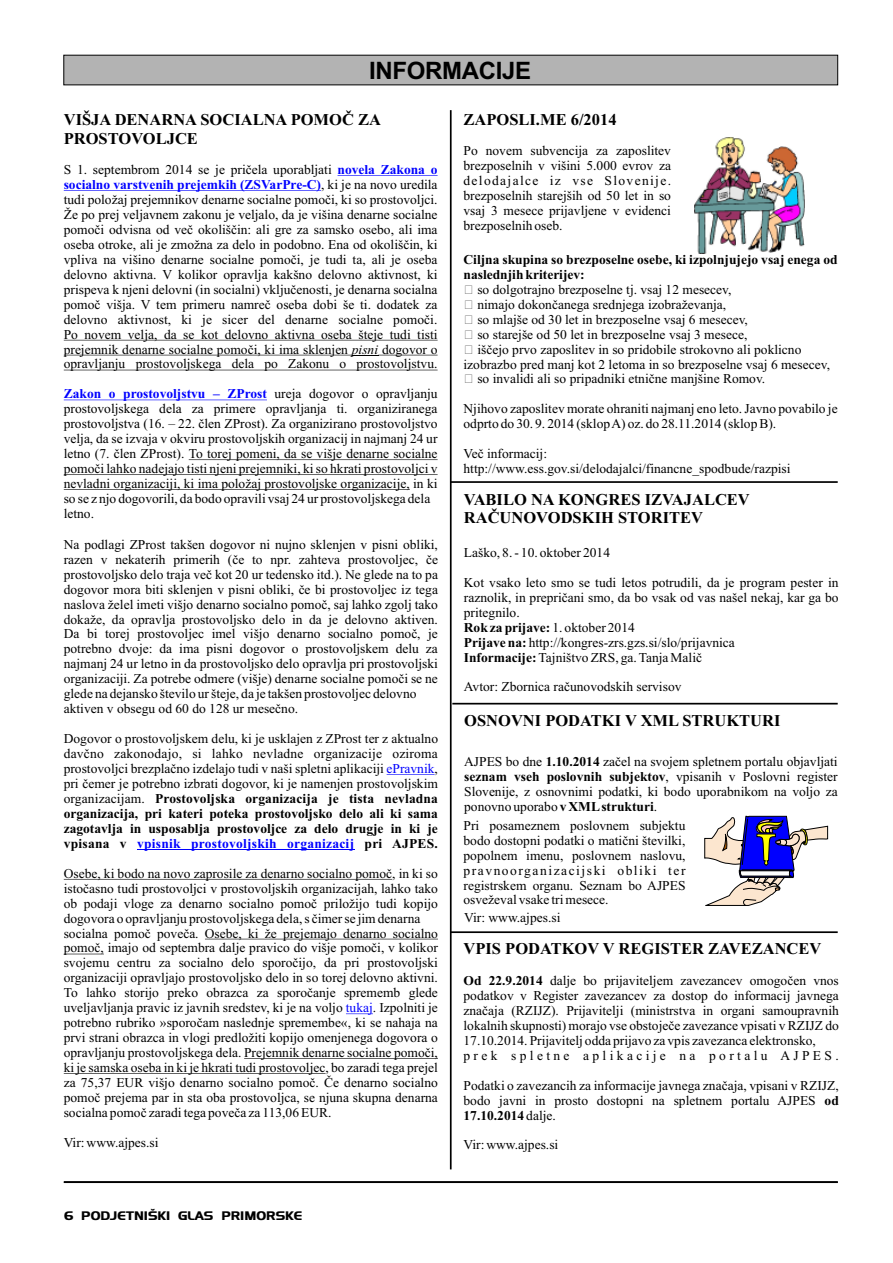
<style>
.page{position:relative;width:893px;height:1263px;background:#fff}
.page>*{position:absolute;margin:0;border:0;box-sizing:border-box;transform-origin:0 0}
.t1{font:700 24px "Arial";letter-spacing:-.015em;color:#000}
.t2{font:700 16.5px/18.3px "Times New Roman";color:#000}
.t3{font:13.5px/15px "Times New Roman";color:#000}
.t4{font:700 13.5px/15px "Times New Roman";color:#000}
.t5{font:700 13.5px "Times New Roman";letter-spacing:.02em;color:#00f}
.t6{font:700 13.5px "Times New Roman";color:#00f}
.t7{font:700 13.5px "Times New Roman";letter-spacing:.02em;color:#000}
.t8{font:700 12px "SLO Handel Gothic";color:#000}
.s1{font-weight:700;color:#00f}
.s2{font-style:italic}
.s3{color:#00f}
.s4{font-weight:700}
</style>
<div class="page">
<svg style="left:63px;top:54px;width:776px;height:32px;background:#aaa"></svg>
<hr style="left:64px;top:1181px;width:774px;height:2px;background:#000">
<hr style="left:452px;top:703px;width:386px;height:1px;background:#000">
<hr style="left:451px;top:931px;width:387px;height:2px;background:#000">
<hr style="left:64px;top:340px;width:374px;height:1px;background:#000">
<hr style="left:64px;top:355px;width:288px;height:1px;background:#000">
<hr style="left:378px;top:355px;width:60px;height:1px;background:#000">
<hr style="left:64px;top:370px;width:374px;height:1px;background:#000">
<hr style="left:189px;top:459px;width:249px;height:1px;background:#000">
<hr style="left:64px;top:474px;width:374px;height:1px;background:#000">
<hr style="left:64px;top:489px;width:346px;height:1px;background:#000">
<svg style="left:352px;top:355px;width:26px;height:1px"></svg>
<hr style="left:338px;top:175px;width:100px;height:1px;background:#00f">
<hr style="left:64px;top:190px;width:257px;height:1px;background:#00f">
<hr style="left:64px;top:400px;width:203px;height:1px;background:#00f">
<hr style="left:64px;top:879px;width:328px;height:1px;background:#000">
<hr style="left:205px;top:939px;width:233px;height:1px;background:#000">
<hr style="left:64px;top:954px;width:40px;height:1px;background:#000">
<hr style="left:244px;top:1058px;width:194px;height:1px;background:#000">
<hr style="left:64px;top:1073px;width:262px;height:1px;background:#000">
<hr style="left:387px;top:774px;width:48px;height:1px;background:#00f">
<svg style="left:346px;top:1013px;width:27px;height:1px"></svg>
<hr style="left:137px;top:849px;width:217px;height:1px;background:#00f">
<img style="left:695px;top:137px;width:109px;height:117px">
<hr style="left:451px;top:481px;width:387px;height:2px;background:#000">
<svg style="left:704px;top:816px;width:124px;height:90px"></svg>
<hr style="left:450px;top:110px;width:2px;height:1059px;background:#000">
<h1 class="t1" style="left:369px;top:62px;width:164px">INFORMACIJE</h1>
<p class="t2" style="left:64px;top:112px;width:319px">VIŠJA DENARNA SOCIALNA POMOÈ ZA<br>PROSTOVOLJCE</p>
<p class="t3" style="left:64px;top:163px;width:375px;text-align:justify">S 1. septembrom 2014 se je prièela uporabljati <span class="s1">novela Zakona o socialno varstvenih prejemkih (ZSVarPre-C)</span>, ki je na novo uredila tudi položaj prejemnikov denarne socialne pomoèi, ki so prostovoljci.<br>Že po prej veljavnem zakonu je veljalo, da je višina denarne socialne pomoèi odvisna od veè okolišèin: ali gre za samsko osebo, ali ima oseba otroke, ali je zmožna za delo in podobno. Ena od okolišèin, ki vpliva na višino denarne socialne pomoèi, je tudi ta, ali je oseba delovno aktivna. V kolikor opravlja kakšno delovno aktivnost, ki prispeva k njeni delovni (in socialni) vkljuèenosti, je denarna socialna pomoè višja. V tem primeru namreè oseba dobi še ti. dodatek za delovno aktivnost, ki je sicer del denarne socialne pomoèi.<br>Po novem velja, da se kot delovno aktivna oseba šteje tudi tisti prejemnik denarne socialne pomoèi, ki ima sklenjen <span class="s2">pisni</span> dogovor o opravljanju prostovoljskega dela po Zakonu o prostovoljstvu.</p>
<p class="t3" style="left:64px;top:388px;width:375px;text-indent:211px">ureja dogovor o opravljanju prostovoljskega dela za primere opravljanja ti. organiziranega prostovoljstva (16. – 22. èlen ZProst). Za organizirano prostovoljstvo velja, da se izvaja v okviru prostovoljskih organizacij in najmanj 24 ur letno (7. èlen ZProst). To torej pomeni, da se višje denarne socialne pomoèi lahko nadejajo tisti njeni prejemniki, ki so hkrati prostovoljci v nevladni organizaciji, ki ima položaj prostovoljske organizacije, in ki so se z njo dogovorili, da bodo opravili vsaj 24 ur prostovoljskega dela letno.</p>
<p class="t6" style="left:64px;top:389px;width:205px">Zakon o prostovoljstvu – ZProst</p>
<p class="t3" style="left:64px;top:538px;width:376px">Na podlagi ZProst takšen dogovor ni nujno sklenjen v pisni obliki, razen v nekaterih primerih (èe to npr. zahteva prostovoljec, èe prostovoljsko delo traja veè kot 20 ur tedensko itd.). Ne glede na to pa dogovor mora biti sklenjen v pisni obliki, èe bi prostovoljec iz tega naslova želel imeti višjo denarno socialno pomoè, saj lahko zgolj tako dokaže, da opravlja prostovoljsko delo in da je delovno aktiven.<br>Da bi torej prostovoljec imel višjo denarno socialno pomoè, je potrebno dvoje: da ima pisni dogovor o prostovoljskem delu za najmanj 24 ur letno in da prostovoljsko delo opravlja pri prostovoljski organizaciji. Za potrebe odmere (višje) denarne socialne pomoèi se ne glede na dejansko število ur šteje, da je takšen prostovoljec delovno aktiven v obsegu od 60 do 128 ur meseèno.</p>
<p class="t3" style="left:64px;top:732px;width:376px;text-align:justify">Dogovor o prostovoljskem delu, ki je usklajen z ZProst ter z aktualno davèno zakonodajo, si lahko nevladne organizacije oziroma prostovoljci brezplaèno izdelajo tudi v naši spletni aplikaciji <span class="s3">ePravnik</span>, pri èemer je potrebno izbrati dogovor, ki je namenjen prostovoljskim organizacijam. <span class="s4">Prostovoljska organizacija je tista nevladna organizacija, pri kateri poteka prostovoljsko delo ali ki sama zagotavlja in usposablja prostovoljce za delo drugje in ki je vpisana v</span></p>
<p class="t5" style="left:137px;top:839px;width:219px">vpisnik prostovoljskih organizacij</p>
<p class="t7" style="left:365px;top:839px;width:75px">pri AJPES.</p>
<p class="t3" style="left:64px;top:867px;width:376px">Osebe, ki bodo na novo zaprosile za denarno socialno pomoè, in ki so istoèasno tudi prostovoljci v prostovoljskih organizacijah, lahko tako ob podaji vloge za denarno socialno pomoè priložijo tudi kopijo dogovora o opravljanju prostovoljskega dela, s èimer se jim denarna socialna pomoè poveèa. Osebe, ki že prejemajo denarno socialno pomoè, imajo od septembra dalje pravico do višje pomoèi, v kolikor svojemu centru za socialno delo sporoèijo, da pri prostovoljski organizaciji opravljajo prostovoljsko delo in so torej delovno aktivni.<br>To lahko storijo preko obrazca za sporoèanje sprememb glede uveljavljanja pravic iz javnih sredstev, ki je na voljo <span class="s3">tukaj</span>. Izpolniti je potrebno rubriko »sporoèam naslednje spremembe«, ki se nahaja na prvi strani obrazca in vlogi predložiti kopijo omenjenega dogovora o opravljanju prostovoljskega dela. Prejemnik denarne socialne pomoèi, ki je samska oseba in ki je hkrati tudi prostovoljec, bo zaradi tega prejel za 75,37 EUR višjo denarno socialno pomoè. Èe denarno socialno pomoè prejema par in sta oba prostovoljca, se njuna skupna denarna socialna pomoè zaradi tega poveèa za 113,06 EUR.</p>
<p class="t3" style="left:64px;top:1136px;width:96px">Vir: www.ajpes.si</p>
<p class="t8" style="left:64px;top:1211px;width:240px">6 PODJETNI[KI GLAS PRIMORSKE</p>
<p class="t2" style="left:463px;top:112px;width:155px">ZAPOSLI.ME 6/2014</p>
<p class="t3" style="left:463px;top:144px;width:209px;text-align:justify">Po novem subvencija za zaposlitev brezposelnih v višini 5.000 evrov za delodajalce iz vse Slovenije. brezposelnih starejših od 50 let in so vsaj 3 mesece prijavljene v evidenci brezposelnih oseb.</p>
<p class="t4" style="left:463px;top:253px;width:376px">Ciljna skupina so brezposelne osebe, ki izpolnjujejo vsaj enega od naslednjih kriterijev:</p>
<p class="t3" style="left:463px;top:283px;width:368px">? so dolgotrajno brezposelne tj. vsaj 12 mesecev,<br>? nimajo dokonèanega srednjega izobraževanja,<br>? so mlajše od 30 let in brezposelne vsaj 6 mesecev,<br>? so starejše od 50 let in brezposelne vsaj 3 mesece,<br>? išèejo prvo zaposlitev in so pridobile strokovno ali poklicno izobrazbo pred manj kot 2 letoma in so brezposelne vsaj 6 mesecev, ? so invalidi ali so pripadniki etniène manjšine Romov.</p>
<p class="t3" style="left:463px;top:403px;width:376px">Njihovo zaposlitev morate ohraniti najmanj eno leto. Javno povabilo je odprto do 30. 9. 2014 (sklop A) oz. do 28.11.2014 (sklop B).</p>
<p class="t3" style="left:463px;top:447px;width:329px">Veè informacij: http://www.ess.gov.si/delodajalci/financne_spodbude/razpisi</p>
<p class="t2" style="left:464px;top:492px;width:287px">VABILO NA KONGRES IZVAJALCEV<br>RAÈUNOVODSKIH STORITEV</p>
<p class="t3" style="left:464px;top:546px;width:148px">Laško, 8. - 10. oktober 2014</p>
<p class="t3" style="left:464px;top:576px;width:376px">Kot vsako leto smo se tudi letos potrudili, da je program pester in raznolik, in preprièani smo, da bo vsak od vas naðel nekaj, kar ga bo pritegnilo.<br><span class="s4">Rok za prijave:</span> 1. oktober 2014<br><span class="s4">Prijave na:</span> http://kongres-zrs.gzs.si/slo/prijavnica <span class="s4">Informacije:</span>Tajniðtvo ZRS, ga. Tanja Maliè</p>
<p class="t3" style="left:464px;top:681px;width:219px">Avtor: Zbornica raèunovodskih servisov</p>
<p class="t2" style="left:464px;top:713px;width:318px">OSNOVNI PODATKI V XML STRUKTURI</p>
<p class="t3" style="left:464px;top:756px;width:375px;text-align:justify">AJPES bo dne <span class="s4">1.10.2014</span> zaèel na svojem spletnem portalu objavljati <span class="s4">seznam vseh poslovnih subjektov</span>, vpisanih v Poslovni register Slovenije, z osnovnimi podatki, ki bodo uporabnikom na voljo za ponovno uporabo <span class="s4">v XMLstrukturi</span>.</p>
<p class="t3" style="left:463px;top:819px;width:224px;text-align:justify">Pri posameznem poslovnem subjektu bodo dostopni podatki o matièni številki, popolnem imenu, poslovnem naslovu, pravnoorganizacijski obliki ter registrskem organu. Seznam bo AJPES osveževal vsake tri mesece.</p>
<p class="t3" style="left:464px;top:911px;width:98px">Vir: www.ajpes.si</p>
<p class="t2" style="left:463px;top:941px;width:359px">VPIS PODATKOV V REGISTER ZAVEZANCEV</p>
<p class="t3" style="left:463px;top:974px;width:377px"><span class="s4">Od 22.9.2014</span> dalje bo prijaviteljem zavezancev omogoèen vnos podatkov v Register zavezancev za dostop do informacij javnega znaèaja (RZIJZ). Prijavitelji (ministrstva in organi samoupravnih lokalnih skupnosti) morajo vse obstojeèe zavezance vpisati v RZIJZ do 17.10.2014. Prijavitelj odda prijavo za vpis zavezanca elektronsko, prek spletne aplikacije na portalu AJPES.</p>
<p class="t3" style="left:463px;top:1079px;width:377px;text-align:justify">Podatki o zavezancih za informacije javnega znaèaja, vpisani v RZIJZ, bodo javni in prosto dostopni na spletnem portalu AJPES <span class="s4">od 17.10.2014</span> dalje.</p>
<p class="t3" style="left:463px;top:1139px;width:96px">Vir: www.ajpes.si</p>
</div>
